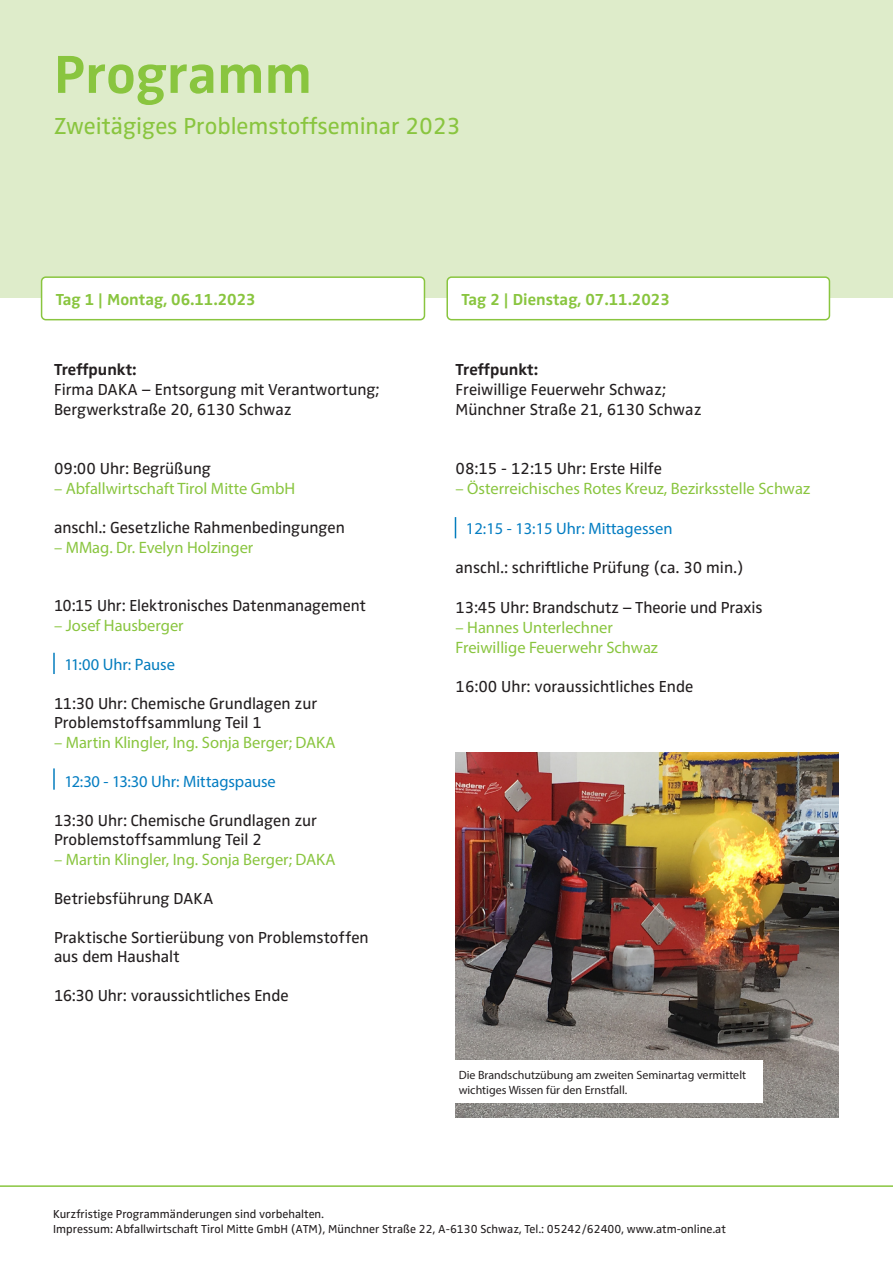
<style>
.page{position:relative;width:893px;height:1263px;background:#fff}
.page>*{position:absolute;margin:0;border:0;box-sizing:border-box;transform-origin:0 0}
.t1{font:700 55.35px "Zwo Pro";color:#89c53f}
.t2{font:24px "Zwo Pro";color:#89c53f}
.t3{font:16.5px "Zwo Pro";color:#231f20}
.t4{font:16.5px/19.8px "Myriad Pro";color:#89c53f}
.t5{font:16.5px "Myriad Pro";color:#047dc2}
.Headlines{font:700 16.5px "Zwo Pro";color:#89c53f}
.t6{font:700 16.5px "Zwo Pro";color:#231f20}
.t7{font:16.5px "Myriad Pro";letter-spacing:-.01em;color:#047dbe}
.t8{font:12px "Zwo Pro";color:#231f20}
.t9{font:12px/14.4px "Myriad Pro";color:#231f20}
</style>
<div class="page">
<div style="left:0;top:0;width:893px;height:297px;background:#deecca"></div>
<div style="left:42px;top:277px;width:382px;height:43px;background:#fff;border-radius:4px"></div>
<div style="left:41px;top:276px;width:384px;height:44px;border:2px solid #89c53f;border-radius:4px"></div>
<div style="left:447px;top:277px;width:382px;height:43px;background:#fff;border-radius:4px"></div>
<div style="left:446px;top:276px;width:384px;height:44px;border:2px solid #89c53f;border-radius:4px"></div>
<hr style="left:53px;top:768px;width:2px;height:22px;background:#047dbe">
<hr style="left:53px;top:653px;width:2px;height:21px;background:#047dbe">
<svg style="left:455px;top:517px;width:1px;height:21px"></svg>
<img style="left:455px;top:753px;width:384px;height:365px">
<hr style="left:0;top:1185px;width:893px;height:2px;background:#89c53f">
<div style="left:454px;top:1060px;width:309px;height:42px;background:#fff"></div>
<p class="t1" style="left:54px;top:32px;width:260px">Programm</p>
<p class="t2" style="left:54px;top:108px;width:408px">Zweitägiges Problemstoffseminar 2023</p>
<p class="Headlines" style="left:56px;top:287px;width:201px">Tag 1 | Montag, 06.11.2023</p>
<p class="Headlines" style="left:461px;top:287px;width:210px">Tag 2 | Dienstag, 07.11.2023</p>
<p class="t6" style="left:54px;top:357px;width:84px">Treffpunkt:</p>
<p class="t3" style="left:54px;top:377px;width:327px">Firma DAKA – Entsorgung mit Verantwortung;</p>
<p class="t3" style="left:54px;top:397px;width:239px">Bergwerkstraße 20, 6130 Schwaz</p>
<p class="t3" style="left:54px;top:456px;width:159px">09:00 Uhr: Begrüßung</p>
<p class="t4" style="left:54px;top:478px;width:243px">– Abfallwirtschaft Tirol Mitte GmbH</p>
<p class="t3" style="left:54px;top:515px;width:292px">anschl.: Gesetzliche Rahmenbedingungen</p>
<p class="t4" style="left:54px;top:537px;width:201px">– MMag. Dr. Evelyn Holzinger</p>
<p class="t3" style="left:54px;top:593px;width:313px">10:15 Uhr: Elektronisches Datenmanagement</p>
<p class="t4" style="left:54px;top:615px;width:131px">– Josef Hausberger</p>
<p class="t7" style="left:64px;top:654px;width:112px">11:00 Uhr: Pause</p>
<p class="t3" style="left:54px;top:691px;width:265px">11:30 Uhr: Chemische Grundlagen zur</p>
<p class="t3" style="left:54px;top:710px;width:209px">Problemstoffsammlung Teil 1</p>
<p class="t4" style="left:54px;top:732px;width:283px">– Martin Klingler, Ing. Sonja Berger; DAKA</p>
<p class="t5" style="left:64px;top:771px;width:213px">12:30 - 13:30 Uhr: Mittagspause</p>
<p class="t3" style="left:54px;top:808px;width:265px">13:30 Uhr: Chemische Grundlagen zur</p>
<p class="t3" style="left:54px;top:827px;width:209px">Problemstoffsammlung Teil 2</p>
<p class="t4" style="left:54px;top:849px;width:283px">– Martin Klingler, Ing. Sonja Berger; DAKA</p>
<p class="t3" style="left:54px;top:886px;width:161px">Betriebsführung DAKA</p>
<p class="t3" style="left:54px;top:925px;width:316px">Praktische Sortierübung von Problemstoffen</p>
<p class="t3" style="left:54px;top:944px;width:127px">aus dem Haushalt</p>
<p class="t3" style="left:54px;top:983px;width:236px">16:30 Uhr: voraussichtliches Ende</p>
<p class="t6" style="left:455px;top:357px;width:84px">Treffpunkt:</p>
<p class="t3" style="left:455px;top:377px;width:212px">Freiwillige Feuerwehr Schwaz;</p>
<p class="t3" style="left:455px;top:397px;width:248px">Münchner Straße 21, 6130 Schwaz</p>
<p class="t3" style="left:455px;top:456px;width:208px">08:15 - 12:15 Uhr: Erste Hilfe</p>
<p class="t4" style="left:455px;top:478px;width:356px">– Österreichisches Rotes Kreuz, Bezirksstelle Schwaz</p>
<p class="t5" style="left:466px;top:518px;width:208px">12:15 - 13:15 Uhr: Mittagessen</p>
<p class="t3" style="left:455px;top:555px;width:290px">anschl.: schriftliche Prüfung (ca. 30 min.)</p>
<p class="t3" style="left:455px;top:595px;width:309px">13:45 Uhr: Brandschutz – Theorie und Praxis</p>
<p class="t4" style="left:455px;top:617px;width:204px">– Hannes Unterlechner<br>Freiwillige Feuerwehr Schwaz</p>
<p class="t3" style="left:455px;top:674px;width:239px">16:00 Uhr: voraussichtliches Ende</p>
<p class="t9" style="left:459px;top:1068px;width:289px">Die Brandschutzübung am zweiten Seminartag vermittelt wichtiges Wissen für den Ernstfall.</p>
<p class="t8" style="left:53px;top:1205px;width:272px">Kurzfristige Programmänderungen sind vorbehalten.</p>
<p class="t8" style="left:53px;top:1219px;width:674px">Impressum: Abfallwirtschaft Tirol Mitte GmbH (ATM), Münchner Straße 22, A-6130 Schwaz, Tel.: 05242/62400, www.atm-online.at</p>
</div>
